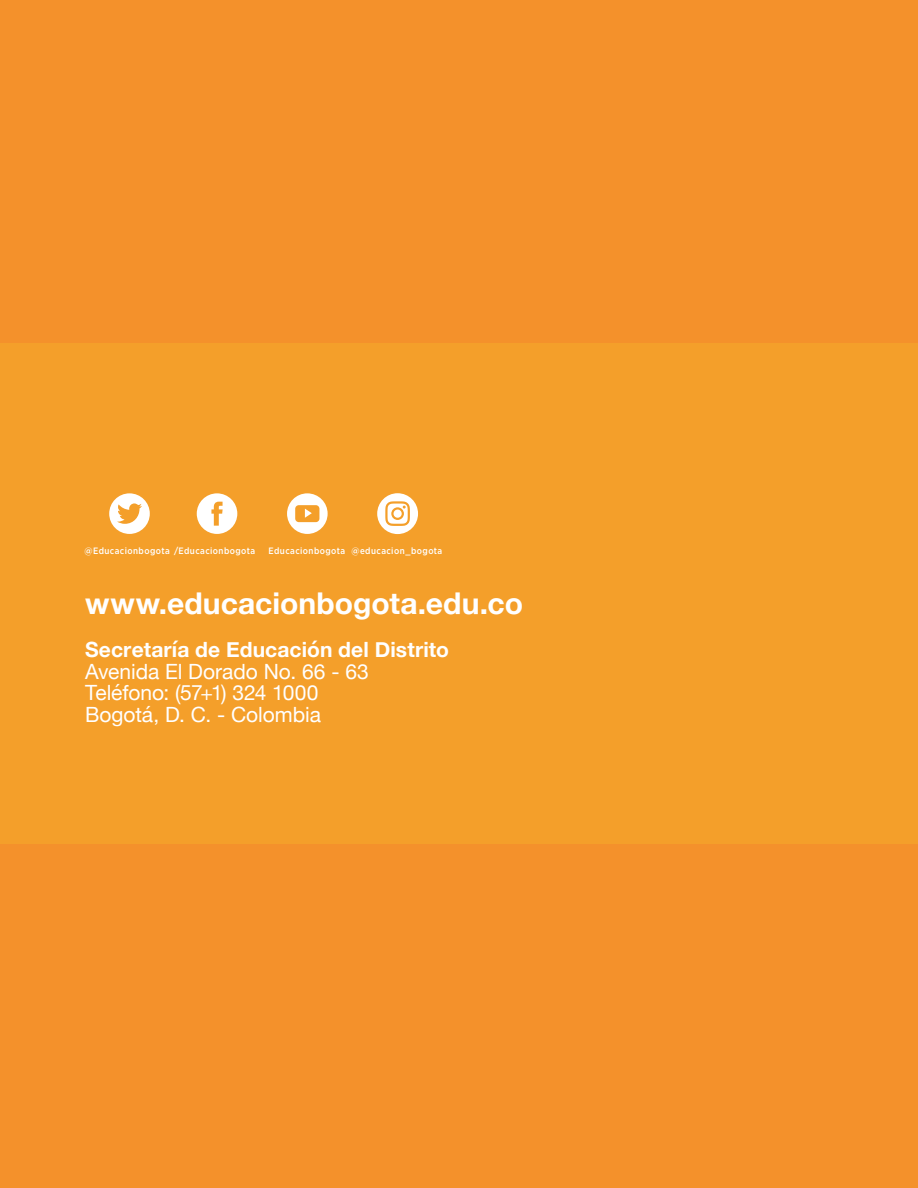
<style>
.page{position:relative;width:918px;height:1188px;background:#f4912b}
.page>*{position:absolute;margin:0;border:0;box-sizing:border-box;transform-origin:0 0}
.pie_de_pagina{font:700 30px "Helvetica Neue";letter-spacing:.005em;color:#fff}
.pie_de_pagina-2{font:21px "Helvetica Neue";color:#fff}
.pie_de_pagina-3{font:700 21px "Helvetica Neue";letter-spacing:.005em;color:#fff}
.pie_de_pagina-4{font:500 9.15px "Gotham Narrow";letter-spacing:.045em;color:#fff}
</style>
<div class="page">
<div style="left:0;top:344px;width:918px;height:500px;background:#f49f2a"></div>
<svg style="left:197px;top:493px;width:40px;height:41px"></svg>
<svg style="left:287px;top:493px;width:41px;height:41px"></svg>
<svg style="left:109px;top:493px;width:41px;height:41px"></svg>
<svg style="left:377px;top:493px;width:41px;height:41px"></svg>
<p class="pie_de_pagina-4" style="left:85px;top:545px;width:87px">@Educacionbogota</p>
<p class="pie_de_pagina-4" style="left:174px;top:545px;width:83px">/Educacionbogota</p>
<p class="pie_de_pagina-4" style="left:269px;top:545px;width:78px">Educacionbogota</p>
<p class="pie_de_pagina-4" style="left:351px;top:545px;width:92px">@educacion_bogota</p>
<p class="pie_de_pagina" style="left:85px;top:580px;width:440px">www.educacionbogota.edu.co</p>
<p class="pie_de_pagina-3" style="left:85px;top:633px;width:365px">Secretaría de Educación del Distrito</p>
<p class="pie_de_pagina-2" style="left:85px;top:656px;width:285px">Avenida El Dorado No. 66 - 63</p>
<p class="pie_de_pagina-2" style="left:85px;top:678px;width:235px">Teléfono: (57+1) 324 1000</p>
<p class="pie_de_pagina-2" style="left:85px;top:699px;width:237px">Bogotá, D. C. - Colombia</p>
</div>
